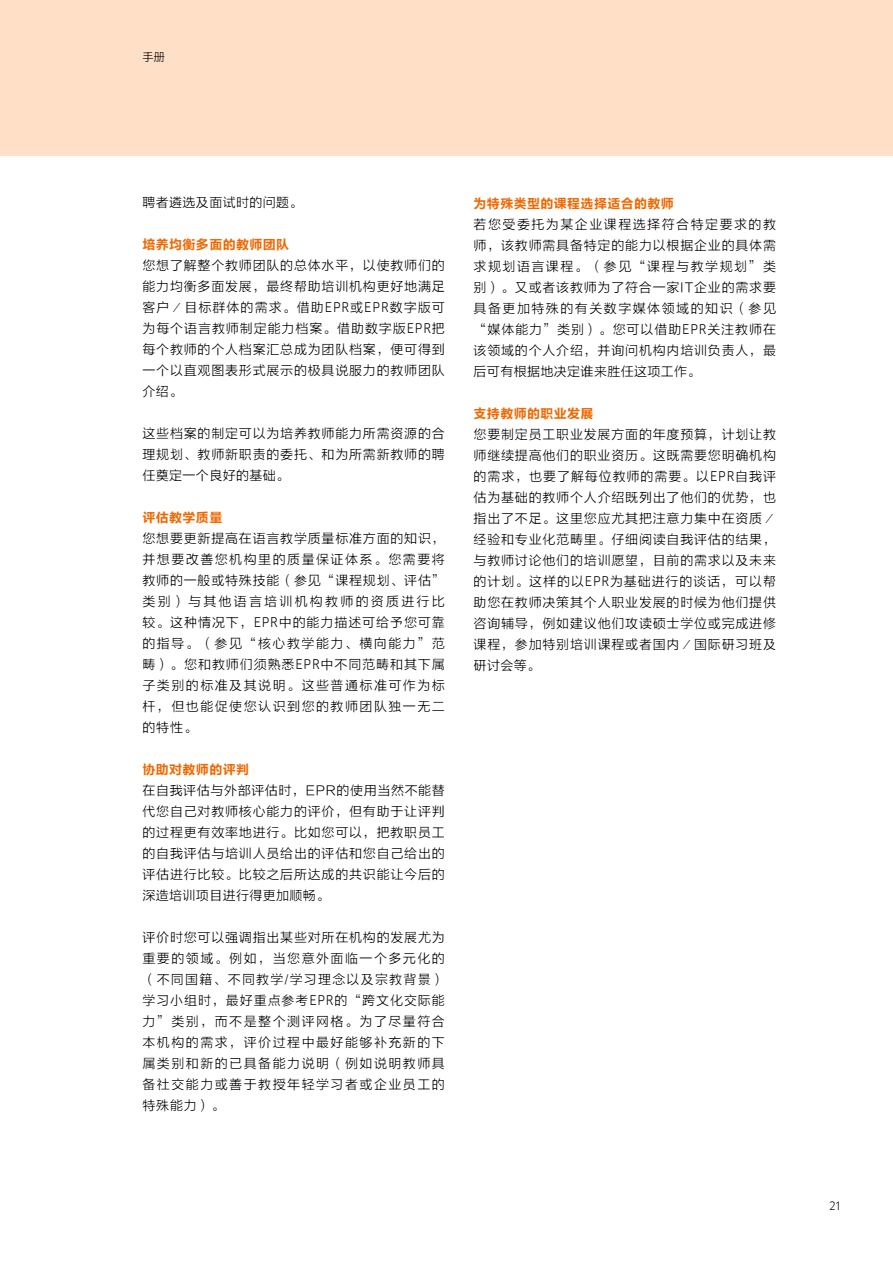
<style>
.page{position:relative;width:893px;height:1263px;background:#fff}
.page>*{position:absolute;margin:0;border:0;box-sizing:border-box;transform-origin:0 0}
.t1{font:13.05px/21px "FZLTXHK";letter-spacing:.055em;color:#000;text-align:justify}
.t2{font:13.05px "FZLTCHJW GB1 0";letter-spacing:.025em;color:#ef6800}
.t3{font:13.05px "FZLTXHK";letter-spacing:.025em;color:#000}
.t4{font:11.25px "Goethe FF Clan";color:#000}
.t5{font:11.25px "FZLTXHK";color:#000}
.s1{font-family:"Goethe FF Clan"}
</style>
<div class="page">
<div style="left:0;top:0;width:893px;height:155px;background:#ffe0c6"></div>
<p class="t5" style="left:142px;top:51px;width:24px">手册</p>
<p class="t3" style="left:142px;top:195px;width:162px">聘者遴选及面试时的问题。</p>
<p class="t2" style="left:142px;top:237px;width:148px">培养均衡多面的教师团队</p>
<p class="t1" style="left:142px;top:255px;width:304px">您想了解整个教师团队的总体水平，以使教师们的能力均衡多面发展，最终帮助培训机构更好地满足客户／目标群体的需求。借助<span class="s1">EPR</span>或<span class="s1">EPR</span>数字版可为每个语言教师制定能力档案。借助数字版<span class="s1">EPR</span>把每个教师的个人档案汇总成为团队档案，便可得到一个以直观图表形式展示的极具说服力的教师团队介绍。</p>
<p class="t1" style="left:142px;top:423px;width:304px">这些档案的制定可以为培养教师能力所需资源的合理规划、教师新职责的委托、和为所需新教师的聘任奠定一个良好的基础。</p>
<p class="t2" style="left:142px;top:510px;width:81px">评估教学质量</p>
<p class="t1" style="left:142px;top:528px;width:304px">您想要更新提高在语言教学质量标准方面的知识，并想要改善您机构里的质量保证体系。您需要将教师的一般或特殊技能（参见“课程规划、评估”类别）与其他语言培训机构教师的资质进行比较。这种情况下，<span class="s1">EPR</span>中的能力描述可给予您可靠的指导。（参见“核心教学能力、横向能力”范畴）。您和教师们须熟悉<span class="s1">EPR</span>中不同范畴和其下属子类别的标准及其说明。这些普通标准可作为标杆，但也能促使您认识到您的教师团队独一无二的特性。</p>
<p class="t2" style="left:142px;top:762px;width:108px">协助对教师的评判</p>
<p class="t1" style="left:142px;top:780px;width:304px">在自我评估与外部评估时，EPR的使用当然不能替代您自己对教师核心能力的评价，但有助于让评判的过程更有效率地进行。比如您可以，把教职员工的自我评估与培训人员给出的评估和您自己给出的评估进行比较。比较之后所达成的共识能让今后的深造培训项目进行得更加顺畅。</p>
<p class="t1" style="left:142px;top:927px;width:304px">评价时您可以强调指出某些对所在机构的发展尤为重要的领域。例如，当您意外面临一个多元化的（不同国籍、不同教学/学习理念以及宗教背景）学习小组时，最好重点参考<span class="s1">EPR</span>的“跨文化交际能力”类别，而不是整个测评网格。为了尽量符合本机构的需求，评价过程中最好能够补充新的下属类别和新的已具备能力说明（例如说明教师具备社交能力或善于教授年轻学习者或企业员工的特殊能力）。</p>
<p class="t2" style="left:474px;top:196px;width:202px">为特殊类型的课程选择适合的教师</p>
<p class="t1" style="left:474px;top:214px;width:304px">若您受委托为某企业课程选择符合特定要求的教师，该教师需具备特定的能力以根据企业的具体需求规划语言课程。（参见“课程与教学规划”类别）。又或者该教师为了符合一家IT企业的需求要具备更加特殊的有关数字媒体领域的知识（参见“媒体能力”类别）。您可以借助<span class="s1">EPR</span>关注教师在该领域的个人介绍，并询问机构内培训负责人，最后可有根据地决定谁来胜任这项工作。</p>
<p class="t2" style="left:474px;top:406px;width:122px">支持教师的职业发展</p>
<p class="t1" style="left:474px;top:424px;width:304px">您要制定员工职业发展方面的年度预算，计划让教师继续提高他们的职业资历。这既需要您明确机构的需求，也要了解每位教师的需要。以<span class="s1">EPR</span>自我评估为基础的教师个人介绍既列出了他们的优势，也指出了不足。这里您应尤其把注意力集中在资质／经验和专业化范畴里。仔细阅读自我评估的结果，与教师讨论他们的培训愿望，目前的需求以及未来的计划。这样的以<span class="s1">EPR</span>为基础进行的谈话，可以帮助您在教师决策其个人职业发展的时候为他们提供咨询辅导，例如建议他们攻读硕士学位或完成进修课程，参加特别培训课程或者国内／国际研习班及研讨会等。</p>
<p class="t4" style="left:829px;top:1199px;width:13px">21</p>
</div>
